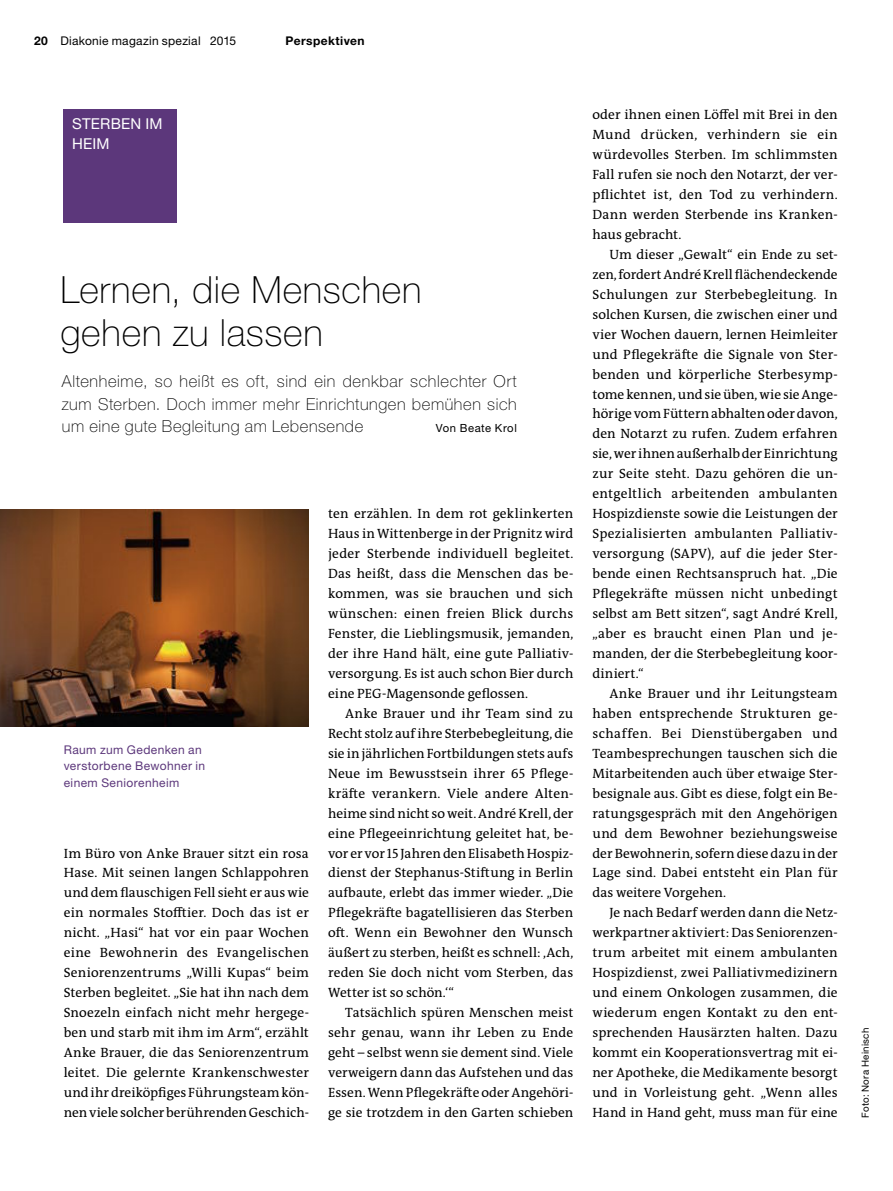
<style>
.page{position:relative;width:893px;height:1191px;background:#fff}
.page>*{position:absolute;margin:0;border:0;box-sizing:border-box;transform-origin:0 0}
.t1{font:100 37.5px/43.5px "Helvetica Neue LT Std";letter-spacing:.02em;color:#000}
.t2{font:100 16.5px/22.5px "Helvetica Neue LT Std";letter-spacing:.035em;color:#000;text-align:justify}
.t3{font:15px/19.5px "Helvetica Neue LT Std";letter-spacing:.01em;color:#fff}
.t4{font:13.5px/20px "The Antiqua B LP5 Plain";letter-spacing:.005em;color:#000;text-align:justify}
.t5{font:12px/16.5px "Helvetica Neue LT Std";letter-spacing:.035em;color:#5c377b}
.t6{font:12px "Helvetica Neue LT Std";letter-spacing:.02em;color:#000}
.t7{font:700 12px "Helvetica Neue LT Std";letter-spacing:.035em;color:#000}
.t8{font:11.25px "Helvetica Neue LT Std";letter-spacing:.05em;color:#000}
.t9{font:9.75px "Helvetica Neue LT Std";letter-spacing:.03em;color:#000}
.s1{font-weight:700}
</style>
<div class="page">
<div style="left:64px;top:110px;width:113px;height:113px;background:#5c377b"></div>
<img style="left:0;top:509px;width:309px;height:217px">
<p class="t6" style="left:34px;top:33px;width:204px"><span class="s1">20</span> Diakonie magazin spezial 2015</p>
<p class="t7" style="left:285px;top:33px;width:81px">Perspektiven</p>
<p class="t3" style="left:72px;top:114px;width:92px">STERBEN IM<br>HEIM</p>
<h1 class="t1" style="left:60px;top:267px;width:363px">Lernen, die Menschen gehen zu lassen</h1>
<p class="t2" style="left:62px;top:370px;width:457px">Altenheime, so heißt es oft, sind ein denkbar schlechter Ort zum Sterben. Doch immer mehr Einrichtungen bemühen sich um eine gute Begleitung am Lebensende</p>
<p class="t8" style="left:436px;top:421px;width:82px">Von Beate Krol</p>
<p class="t5" style="left:64px;top:741px;width:143px">Raum zum Gedenken an verstorbene Bewohner in einem Seniorenheim</p>
<p class="t4" style="left:64px;top:842px;width:247px">Im Büro von Anke Brauer sitzt ein rosa Hase. Mit seinen langen Schlappohren und dem flauschigen Fell sieht er aus wie ein normales Stofftier. Doch das ist er nicht. „Hasi“ hat vor ein paar Wochen eine Bewohnerin des Evangelischen Seniorenzentrums „Willi Kupas“ beim Sterben begleitet. „Sie hat ihn nach dem Snoezeln einfach nicht mehr hergege&shy;ben und starb mit ihm im Arm“, erzählt Anke Brauer, die das Seniorenzentrum leitet. Die gelernte Krankenschwester und ihr dreiköpfiges Führungsteam kön&shy;nen viele solcher berührenden Geschich-</p>
<p class="t4" style="left:328px;top:503px;width:247px">ten erzählen. In dem rot geklinkerten Haus in Wittenberge in der Prignitz wird jeder Sterbende individuell begleitet.<br>Das heißt, dass die Menschen das be&shy;kommen, was sie brauchen und sich wünschen: einen freien Blick durchs Fenster, die Lieblingsmusik, jemanden, der ihre Hand hält, eine gute Palliativ&shy;versorgung. Es ist auch schon Bier durch eine PEG-Magensonde geflossen.</p>
<p class="t4" style="left:328px;top:703px;width:247px;text-indent:17px">Anke Brauer und ihr Team sind zu Recht stolz auf ihre Sterbebegleitung, die sie in jährlichen Fortbildungen stets aufs Neue im Bewusstsein ihrer 65 Pflege&shy;kräfte verankern. Viele andere Alten&shy;heime sind nicht so weit. André Krell, der eine Pflegeeinrichtung geleitet hat, be&shy;vor er vor 15 Jahren den Elisabeth Hospiz&shy;dienst der Stephanus-Stiftung in Berlin aufbaute, erlebt das immer wieder. „Die Pflegekräfte bagatellisieren das Sterben oft. Wenn ein Bewohner den Wunsch äußert zu sterben, heißt es schnell: ‚Ach, reden Sie doch nicht vom Sterben, das Wetter ist so schön.‘“</p>
<p class="t4" style="left:328px;top:1002px;width:247px;text-indent:17px">Tatsächlich spüren Menschen meist sehr genau, wann ihr Leben zu Ende geht – selbst wenn sie dement sind. Viele verweigern dann das Aufstehen und das Essen. Wenn Pflegekräfte oder Angehöri&shy;ge sie trotzdem in den Garten schieben</p>
<p class="t4" style="left:592px;top:104px;width:247px">oder ihnen einen Löffel mit Brei in den Mund drücken, verhindern sie ein würdevolles Sterben. Im schlimmsten Fall rufen sie noch den Notarzt, der ver&shy;pflichtet ist, den Tod zu verhindern.<br>Dann werden Sterbende ins Kranken&shy;haus gebracht.</p>
<p class="t4" style="left:592px;top:244px;width:247px;text-indent:17px">Um dieser „Gewalt“ ein Ende zu set&shy;zen, fordert André Krell flächendeckende Schulungen zur Sterbebegleitung. In solchen Kursen, die zwischen einer und vier Wochen dauern, lernen Heimleiter und Pflegekräfte die Signale von Ster&shy;benden und körperliche Sterbesymp&shy;tome kennen, und sie üben, wie sie Ange&shy;hörige vom Füttern abhalten oder davon, den Notarzt zu rufen. Zudem erfahren sie, wer ihnen außerhalb der Einrichtung zur Seite steht. Dazu gehören die un&shy;entgeltlich arbeitenden ambulanten Hospizdienste sowie die Leistungen der Spezialisierten ambulanten Palliativ&shy;versorgung (SAPV), auf die jeder Ster&shy;bende einen Rechtsanspruch hat. „Die Pflegekräfte müssen nicht unbedingt selbst am Bett sitzen“, sagt André Krell, „aber es braucht einen Plan und je&shy;manden, der die Sterbebegleitung koor&shy;diniert.“</p>
<p class="t4" style="left:592px;top:683px;width:247px;text-indent:17px">Anke Brauer und ihr Leitungsteam haben entsprechende Strukturen ge&shy;schaffen. Bei Dienstübergaben und Teambesprechungen tauschen sich die Mitarbeitenden auch über etwaige Ster&shy;besignale aus. Gibt es diese, folgt ein Be&shy;ratungsgespräch mit den Angehörigen und dem Bewohner beziehungsweise der Bewohnerin, sofern diese dazu in der Lage sind. Dabei entsteht ein Plan für das weitere Vorgehen.</p>
<p class="t4" style="left:592px;top:902px;width:247px;text-indent:17px">Je nach Bedarf werden dann die Netz&shy;werkpartner aktiviert: Das Seniorenzen&shy;trum arbeitet mit einem ambulanten Hospizdienst, zwei Palliativmedizinern und einem Onkologen zusammen, die wiederum engen Kontakt zu den ent&shy;sprechenden Hausärzten halten. Dazu kommt ein Kooperationsvertrag mit ei&shy;ner Apotheke, die Medikamente besorgt und in Vorleistung geht. „Wenn alles Hand in Hand geht, muss man für eine</p>
<p class="t9" style="left:859px;top:1117px;width:92px;rotate:-90deg">Foto: Nora Heinisch</p>
</div>
